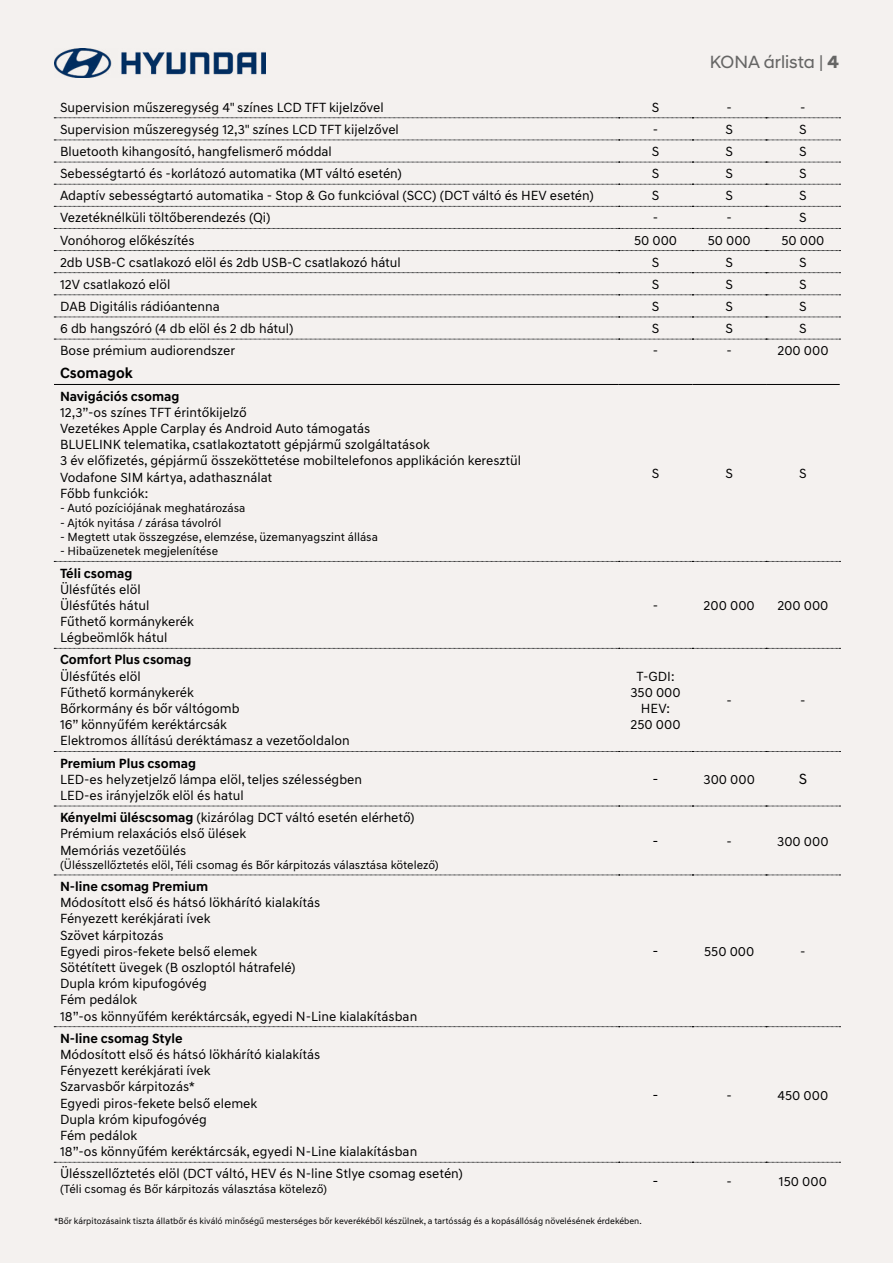
<style>
.page{position:relative;width:893px;height:1263px;background:#f4f1ef}
.page>*{position:absolute;margin:0;border:0;box-sizing:border-box;transform-origin:0 0}
.t1{font:18px "Hyundai Sans Head";color:#666665}
.t2{font:700 15px "Hyundai Sans Text";color:#000}
.t3{font:15px "Hyundai Sans Text";color:#000}
.t4{font:13.5px/16.2px "Hyundai Sans Text";color:#000}
.t5{font:700 13.5px "Hyundai Sans Text";color:#000}
.t6{font:12px "Hyundai Sans Text";color:#000}
.t7{font:9px "Hyundai Sans Text";color:#000}
.s1{font-weight:700}
</style>
<div class="page">
<img style="left:54px;top:48px;width:212px;height:29px">
<svg style="left:54px;top:228px;width:786px;height:1px"></svg>
<svg style="left:54px;top:250px;width:786px;height:1px"></svg>
<svg style="left:54px;top:272px;width:786px;height:1px"></svg>
<svg style="left:54px;top:295px;width:786px;height:1px"></svg>
<svg style="left:54px;top:317px;width:786px;height:1px"></svg>
<svg style="left:54px;top:339px;width:786px;height:1px"></svg>
<svg style="left:54px;top:561px;width:786px;height:1px"></svg>
<svg style="left:54px;top:648px;width:786px;height:1px"></svg>
<svg style="left:54px;top:751px;width:786px;height:1px"></svg>
<svg style="left:54px;top:806px;width:786px;height:1px"></svg>
<svg style="left:54px;top:875px;width:786px;height:1px"></svg>
<svg style="left:54px;top:1026px;width:786px;height:1px"></svg>
<svg style="left:54px;top:1162px;width:786px;height:1px"></svg>
<hr style="left:54px;top:384px;width:565px;height:1px;background:#000">
<hr style="left:619px;top:384px;width:73px;height:1px;background:#000">
<hr style="left:692px;top:384px;width:74px;height:1px;background:#000">
<hr style="left:766px;top:384px;width:74px;height:1px;background:#000">
<svg style="left:54px;top:206px;width:786px;height:1px"></svg>
<svg style="left:54px;top:184px;width:786px;height:1px"></svg>
<svg style="left:54px;top:162px;width:786px;height:1px"></svg>
<svg style="left:54px;top:118px;width:786px;height:1px"></svg>
<svg style="left:54px;top:140px;width:786px;height:1px"></svg>
<h1 class="t1" style="left:710px;top:51px;width:131px">KONA árlista | <span class="s1">4</span></h1>
<p class="t4" style="left:60px;top:99px;width:325px">Supervision műszeregység 4" színes LCD TFT kijelzővel</p>
<p class="t4" style="left:652px;top:99px;width:9px">S</p>
<p class="t4" style="left:726px;top:99px;width:7px">-</p>
<p class="t4" style="left:800px;top:99px;width:7px">-</p>
<p class="t4" style="left:60px;top:121px;width:340px">Supervision műszeregység 12,3" színes LCD TFT kijelzővel</p>
<p class="t4" style="left:653px;top:121px;width:7px">-</p>
<p class="t4" style="left:725px;top:121px;width:9px">S</p>
<p class="t4" style="left:799px;top:121px;width:9px">S</p>
<p class="t4" style="left:60px;top:143px;width:273px">Bluetooth kihangosító, hangfelismerő móddal</p>
<p class="t4" style="left:652px;top:143px;width:9px">S</p>
<p class="t4" style="left:725px;top:143px;width:9px">S</p>
<p class="t4" style="left:799px;top:143px;width:9px">S</p>
<p class="t4" style="left:60px;top:165px;width:343px">Sebességtartó és -korlátozó automatika (MT váltó esetén)</p>
<p class="t4" style="left:652px;top:165px;width:9px">S</p>
<p class="t4" style="left:725px;top:165px;width:9px">S</p>
<p class="t4" style="left:799px;top:165px;width:9px">S</p>
<p class="t4" style="left:60px;top:188px;width:535px">Adaptív sebességtartó automatika - Stop &amp; Go funkcióval (SCC) (DCT váltó és HEV esetén)</p>
<p class="t4" style="left:652px;top:188px;width:9px">S</p>
<p class="t4" style="left:725px;top:188px;width:9px">S</p>
<p class="t4" style="left:799px;top:188px;width:9px">S</p>
<p class="t4" style="left:60px;top:210px;width:212px">Vezetéknélküli töltőberendezés (Qi)</p>
<p class="t4" style="left:653px;top:210px;width:7px">-</p>
<p class="t4" style="left:726px;top:210px;width:7px">-</p>
<p class="t4" style="left:799px;top:210px;width:9px">S</p>
<p class="t4" style="left:60px;top:232px;width:136px">Vonóhorog előkészítés</p>
<p class="t4" style="left:634px;top:232px;width:45px">50 000</p>
<p class="t4" style="left:708px;top:232px;width:45px">50 000</p>
<p class="t4" style="left:781px;top:232px;width:45px">50 000</p>
<p class="t4" style="left:60px;top:254px;width:342px">2db USB-C csatlakozó elöl és 2db USB-C csatlakozó hátul</p>
<p class="t4" style="left:652px;top:254px;width:9px">S</p>
<p class="t4" style="left:725px;top:254px;width:9px">S</p>
<p class="t4" style="left:799px;top:254px;width:9px">S</p>
<p class="t4" style="left:60px;top:276px;width:112px">12V csatlakozó elöl</p>
<p class="t4" style="left:652px;top:276px;width:9px">S</p>
<p class="t4" style="left:725px;top:276px;width:9px">S</p>
<p class="t4" style="left:799px;top:276px;width:9px">S</p>
<p class="t4" style="left:60px;top:298px;width:161px">DAB Digitális rádióantenna</p>
<p class="t4" style="left:652px;top:298px;width:9px">S</p>
<p class="t4" style="left:725px;top:298px;width:9px">S</p>
<p class="t4" style="left:799px;top:298px;width:9px">S</p>
<p class="t4" style="left:60px;top:320px;width:235px">6 db hangszóró (4 db elöl és 2 db hátul)</p>
<p class="t4" style="left:652px;top:320px;width:9px">S</p>
<p class="t4" style="left:725px;top:320px;width:9px">S</p>
<p class="t4" style="left:799px;top:320px;width:9px">S</p>
<p class="t4" style="left:60px;top:342px;width:177px">Bose prémium audiorendszer</p>
<p class="t4" style="left:653px;top:342px;width:7px">-</p>
<p class="t4" style="left:727px;top:342px;width:7px">-</p>
<p class="t4" style="left:777px;top:342px;width:53px">200 000</p>
<p class="t2" style="left:60px;top:364px;width:74px">Csomagok</p>
<p class="t5" style="left:60px;top:388px;width:121px">Navigációs csomag</p>
<p class="t4" style="left:60px;top:404px;width:463px">12,3”-os színes TFT érintőkijelző<br>Vezetékes Apple Carplay és Android Auto támogatás<br>BLUELINK telematika, csatlakoztatott gépjármű szolgáltatások<br>3 év előfizetés, gépjármű összeköttetése mobiltelefonos applikáción keresztül Vodafone SIM kártya, adathasználat<br>Főbb funkciók:</p>
<p class="t6" style="left:60px;top:501px;width:187px">- Autó pozíciójának meghatározása</p>
<p class="t6" style="left:60px;top:515px;width:163px">- Ajtók nyitása / zárása távolról</p>
<p class="t6" style="left:60px;top:530px;width:319px">- Megtett utak összegzése, elemzése, üzemanyagszint állása</p>
<p class="t6" style="left:60px;top:544px;width:160px">- Hibaüzenetek megjelenítése</p>
<p class="t4" style="left:652px;top:465px;width:9px">S</p>
<p class="t4" style="left:725px;top:465px;width:9px">S</p>
<p class="t4" style="left:799px;top:465px;width:9px">S</p>
<p class="t5" style="left:60px;top:565px;width:74px">Téli csomag</p>
<p class="t4" style="left:60px;top:581px;width:135px">Ülésfűtés elöl<br>Ülésfűtés hátul<br>Fűthető kormánykerék<br>Légbeömlők hátul</p>
<p class="t4" style="left:653px;top:597px;width:7px">-</p>
<p class="t4" style="left:704px;top:597px;width:53px">200 000</p>
<p class="t4" style="left:777px;top:597px;width:53px">200 000</p>
<p class="t5" style="left:60px;top:651px;width:133px">Comfort Plus csomag</p>
<p class="t4" style="left:60px;top:668px;width:291px">Ülésfűtés elöl<br>Fűthető kormánykerék<br>Bőrkormány és bőr váltógomb<br>16” könnyűfém keréktárcsák<br>Elektromos állítású deréktámasz a vezetőoldalon</p>
<p class="t4" style="left:630px;top:668px;width:52px;text-align:center">T-GDI:<br>350 000<br>HEV:<br>250 000</p>
<p class="t4" style="left:726px;top:692px;width:7px">-</p>
<p class="t4" style="left:800px;top:692px;width:7px">-</p>
<p class="t5" style="left:60px;top:755px;width:138px">Premium Plus csomag</p>
<p class="t4" style="left:60px;top:771px;width:304px">LED-es helyzetjelző lámpa elöl, teljes szélességben<br>LED-es irányjelzők elöl és hatul</p>
<p class="t3" style="left:652px;top:770px;width:8px">-</p>
<p class="t4" style="left:703px;top:771px;width:53px">300 000</p>
<p class="t3" style="left:799px;top:770px;width:10px">S</p>
<p class="t4" style="left:60px;top:809px;width:356px"><span class="s1">Kényelmi üléscsomag</span> (kizárólag DCT váltó esetén elérhető)<br>Prémium relaxációs első ülések<br>Memóriás vezetőülés</p>
<p class="t6" style="left:60px;top:857px;width:380px">(Ülésszellőztetés elöl, Téli csomag és Bőr kárpitozás választása kötelező)</p>
<p class="t3" style="left:652px;top:832px;width:8px">-</p>
<p class="t4" style="left:726px;top:833px;width:7px">-</p>
<p class="t4" style="left:777px;top:833px;width:53px">300 000</p>
<p class="t5" style="left:60px;top:878px;width:150px">N-line csomag Premium</p>
<p class="t4" style="left:60px;top:894px;width:359px">Módosított első és hátsó lökhárító kialakítás<br>Fényezett kerékjárati ívek<br>Szövet kárpitozás<br>Egyedi piros-fekete belső elemek<br>Sötétített üvegek (B oszloptól hátrafelé)<br>Dupla króm kipufogóvég<br>Fém pedálok<br>18”-os könnyűfém keréktárcsák, egyedi N-Line kialakításban</p>
<p class="t5" style="left:60px;top:1030px;width:124px">N-line csomag Style</p>
<p class="t4" style="left:60px;top:1046px;width:359px">Módosított első és hátsó lökhárító kialakítás<br>Fényezett kerékjárati ívek<br>Szarvasbőr kárpitozás*<br>Egyedi piros-fekete belső elemek<br>Dupla króm kipufogóvég<br>Fém pedálok<br>18”-os könnyűfém keréktárcsák, egyedi N-Line kialakításban</p>
<p class="t4" style="left:60px;top:1166px;width:404px">Ülésszellőztetés elöl (DCT váltó, HEV és N-line Stlye csomag esetén)</p>
<p class="t6" style="left:60px;top:1181px;width:268px">(Téli csomag és Bőr kárpitozás választása kötelező)</p>
<p class="t7" style="left:54px;top:1215px;width:589px">*Bőr kárpitozásaink tiszta állatbőr és kiváló minőségű mesterséges bőr keverékéből készülnek, a tartósság és a kopásállóság növelésének érdekében.</p>
<p class="t3" style="left:652px;top:942px;width:8px">-</p>
<p class="t4" style="left:704px;top:943px;width:52px">550 000</p>
<p class="t4" style="left:800px;top:943px;width:7px">-</p>
<p class="t3" style="left:652px;top:1086px;width:8px">-</p>
<p class="t4" style="left:726px;top:1087px;width:7px">-</p>
<p class="t4" style="left:777px;top:1087px;width:52px">450 000</p>
<p class="t3" style="left:652px;top:1172px;width:8px">-</p>
<p class="t4" style="left:726px;top:1173px;width:7px">-</p>
<p class="t4" style="left:779px;top:1173px;width:49px">150 000</p>
</div>
